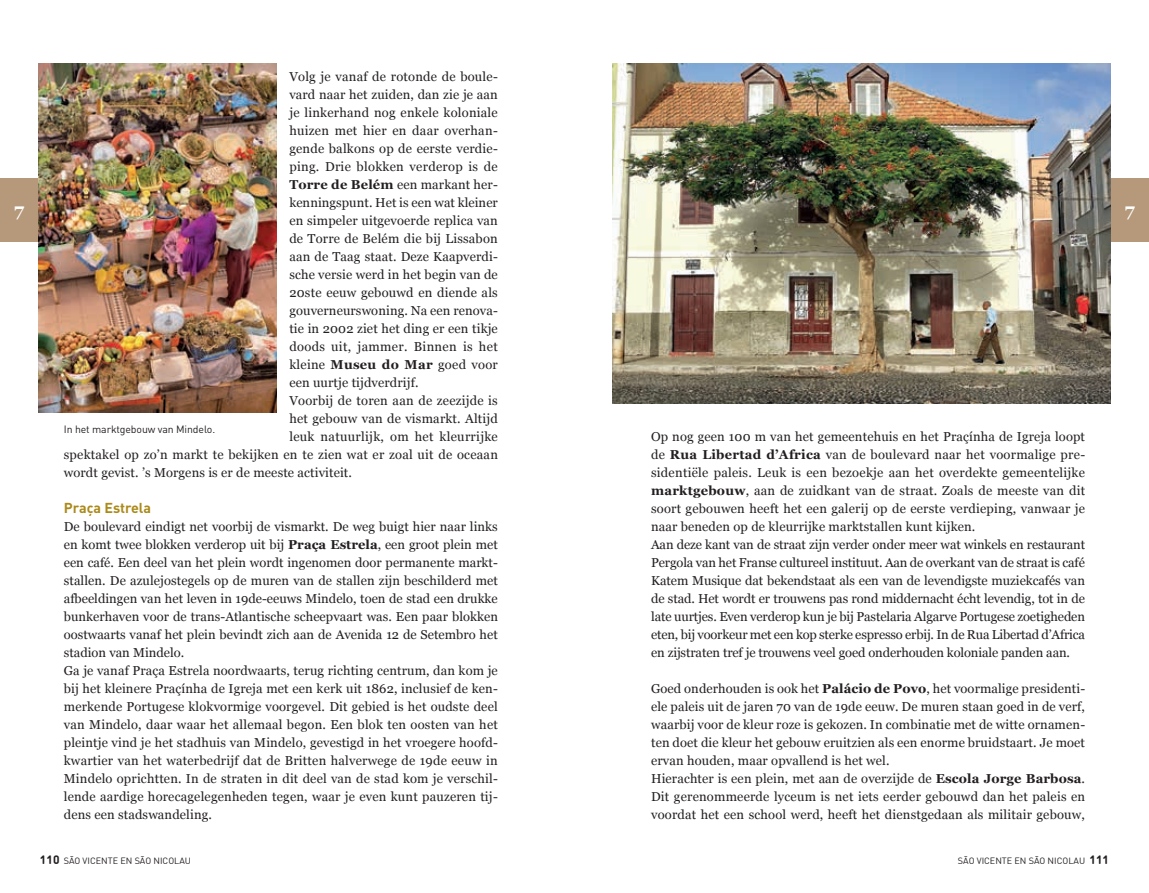
<style>
.page{position:relative;width:1149px;height:893px;background:#fff}
.page>*{position:absolute;margin:0;border:0;box-sizing:border-box;transform-origin:0 0}
.t1{font:700 18px "Georgia";color:#fff}
.t2{font:700 14.25px "DIN Pro";color:#ab8a1b}
.t3{font:12.9px/18px "Georgia";letter-spacing:.01em;color:#231f20}
.t4{font:12.9px/18px "Georgia";letter-spacing:-.01em;color:#231f20}
.t5{font:700 12px "DIN Round Offc";color:#231f20}
.t6{font:10.5px "DIN Pro";letter-spacing:-.01em;color:#231f20}
.t7{font:9px "DIN Round Offc";color:#231f20}
.s1{font-weight:700}
.s2{font-weight:700;font-size:12px}
</style>
<div class="page">
<div style="left:1110px;top:179px;width:38px;height:63px;background:#b6997a"></div>
<div style="left:0;top:179px;width:38px;height:63px;background:#b6997a"></div>
<img style="left:38px;top:64px;width:238px;height:348px">
<img style="left:612px;top:64px;width:498px;height:340px">
<p class="t3" style="left:289px;top:68px;width:210px">Volg je vanaf de rotonde de boule-</p>
<p class="t3" style="left:289px;top:86px;width:210px">vard naar het zuiden, dan zie je aan</p>
<p class="t3" style="left:289px;top:104px;width:210px">je linkerhand nog enkele koloniale</p>
<p class="t3" style="left:289px;top:122px;width:210px">huizen met hier en daar overhan-</p>
<p class="t3" style="left:289px;top:140px;width:210px">gende balkons op de eerste verdie-</p>
<p class="t3" style="left:289px;top:158px;width:210px">ping. Drie blokken verderop is de</p>
<p class="t3" style="left:289px;top:176px;width:210px"><span class="s1">Torre de Belém</span> een markant her-</p>
<p class="t3" style="left:289px;top:194px;width:210px">kenningspunt. Het is een wat kleiner</p>
<p class="t3" style="left:289px;top:212px;width:210px">en simpeler uitgevoerde replica van</p>
<p class="t3" style="left:289px;top:230px;width:210px">de Torre de Belém die bij Lissabon</p>
<p class="t3" style="left:289px;top:248px;width:210px">aan de Taag staat. Deze Kaapverdi-</p>
<p class="t3" style="left:289px;top:266px;width:210px">sche versie werd in het begin van de</p>
<p class="t3" style="left:289px;top:284px;width:210px">20ste eeuw gebouwd en diende als</p>
<p class="t3" style="left:289px;top:302px;width:210px">gouverneurswoning. Na een renova-</p>
<p class="t3" style="left:289px;top:320px;width:210px">tie in 2002 ziet het ding er een tikje</p>
<p class="t3" style="left:289px;top:338px;width:210px">doods uit, jammer. Binnen is het</p>
<p class="t3" style="left:289px;top:356px;width:210px">kleine <span class="s1">Museu do Mar</span> goed voor</p>
<p class="t3" style="left:289px;top:374px;width:131px">een uurtje tijdverdrijf.</p>
<p class="t3" style="left:289px;top:391px;width:210px">Voorbij de toren aan de zeezijde is</p>
<p class="t3" style="left:289px;top:409px;width:210px">het gebouw van de vismarkt. Altijd</p>
<p class="t3" style="left:289px;top:427px;width:210px">leuk natuurlijk, om het kleurrijke</p>
<p class="t3" style="left:64px;top:445px;width:435px">spektakel op zo’n markt te bekijken en te zien wat er zoal uit de oceaan</p>
<p class="t3" style="left:64px;top:463px;width:289px">wordt gevist. ’s Morgens is er de meeste activiteit.</p>
<p class="t2" style="left:64px;top:496px;width:89px">Praça Estrela</p>
<p class="t3" style="left:64px;top:518px;width:435px">De boulevard eindigt net voorbij de vismarkt. De weg buigt hier naar links en komt twee blokken verderop uit bij <span class="s1">Praça Estrela</span>, een groot plein met een café. Een deel van het plein wordt ingenomen door permanente markt&shy;stallen. De azulejostegels op de muren van de stallen zijn beschilderd met afbeeldingen van het leven in 19de-eeuws Mindelo, toen de stad een drukke bunkerhaven voor de trans-Atlantische scheepvaart was. Een paar blokken oostwaarts vanaf het plein bevindt zich aan de Avenida 12 de Setembro het stadion van Mindelo.<br>Ga je vanaf Praça Estrela noordwaarts, terug richting centrum, dan kom je bij het kleinere Praçínha de Igreja met een kerk uit 1862, inclusief de ken&shy;merkende Portugese klokvormige voorgevel. Dit gebied is het oudste deel van Mindelo, daar waar het allemaal begon. Een blok ten oosten van het pleintje vind je het stadhuis van Mindelo, gevestigd in het vroegere hoofd&shy;kwartier van het waterbedrijf dat de Britten halverwege de 19de eeuw in Mindelo oprichtten. In de straten in dit deel van de stad kom je verschil&shy;lende aardige horecagelegenheden tegen, waar je even kunt pauzeren tij&shy;dens een stadswandeling.</p>
<h1 class="t1" style="left:14px;top:200px;width:11px">7</h1>
<h1 class="t1" style="left:1124px;top:200px;width:11px">7</h1>
<p class="t6" style="left:64px;top:421px;width:153px">In het marktgebouw van Mindelo.</p>
<p class="t4" style="left:651px;top:428px;width:435px">Op nog geen 100 m van het gemeentehuis en het Praçínha de Igreja loopt de <span class="s1">Rua Libertad d’Africa</span> van de boulevard naar het voormalige pre&shy;sidentiële paleis. Leuk is een bezoekje aan het overdekte gemeentelijke <span class="s1">marktgebouw</span>, aan de zuidkant van de straat. Zoals de meeste van dit soort gebouwen heeft het een galerij op de eerste verdieping, vanwaar je naar beneden op de kleurrijke marktstallen kunt kijken.<br>Aan deze kant van de straat zijn verder onder meer wat winkels en restaurant Pergola van het Franse cultureel instituut. Aan de overkant van de straat is café Katem Musique dat bekendstaat als een van de levendigste muziekcafés van de stad. Het wordt er trouwens pas rond middernacht écht levendig, tot in de late uurtjes. Even verderop kun je bij Pastelaria Algarve Portugese zoetigheden eten, bij voorkeur met een kop sterke espresso erbij. In de Rua Libertad d’Africa en zijstraten tref je trouwens veel goed onderhouden koloniale panden aan.</p>
<p class="t3" style="left:651px;top:679px;width:435px">Goed onderhouden is ook het <span class="s1">Palácio de Povo</span>, het voormalige presidenti&shy;ële paleis uit de jaren 70 van de 19de eeuw. De muren staan goed in de verf, waarbij voor de kleur roze is gekozen. In combinatie met de witte ornamen&shy;ten doet die kleur het gebouw eruitzien als een enorme bruidstaart. Je moet ervan houden, maar opvallend is het wel.<br>Hierachter is een plein, met aan de overzijde de <span class="s1">Escola Jorge Barbosa</span>.<br>Dit gerenommeerde lyceum is net iets eerder gebouwd dan het paleis en voordat het een school werd, heeft het dienstgedaan als militair gebouw,</p>
<p class="t7" style="left:40px;top:855px;width:153px"><span class="s2">110</span> SÃO VICENTE EN SÃO NICOLAU</p>
<p class="t5" style="left:1089px;top:852px;width:21px">111</p>
<p class="t7" style="left:957px;top:855px;width:129px">SÃO VICENTE EN SÃO NICOLAU</p>
</div>
